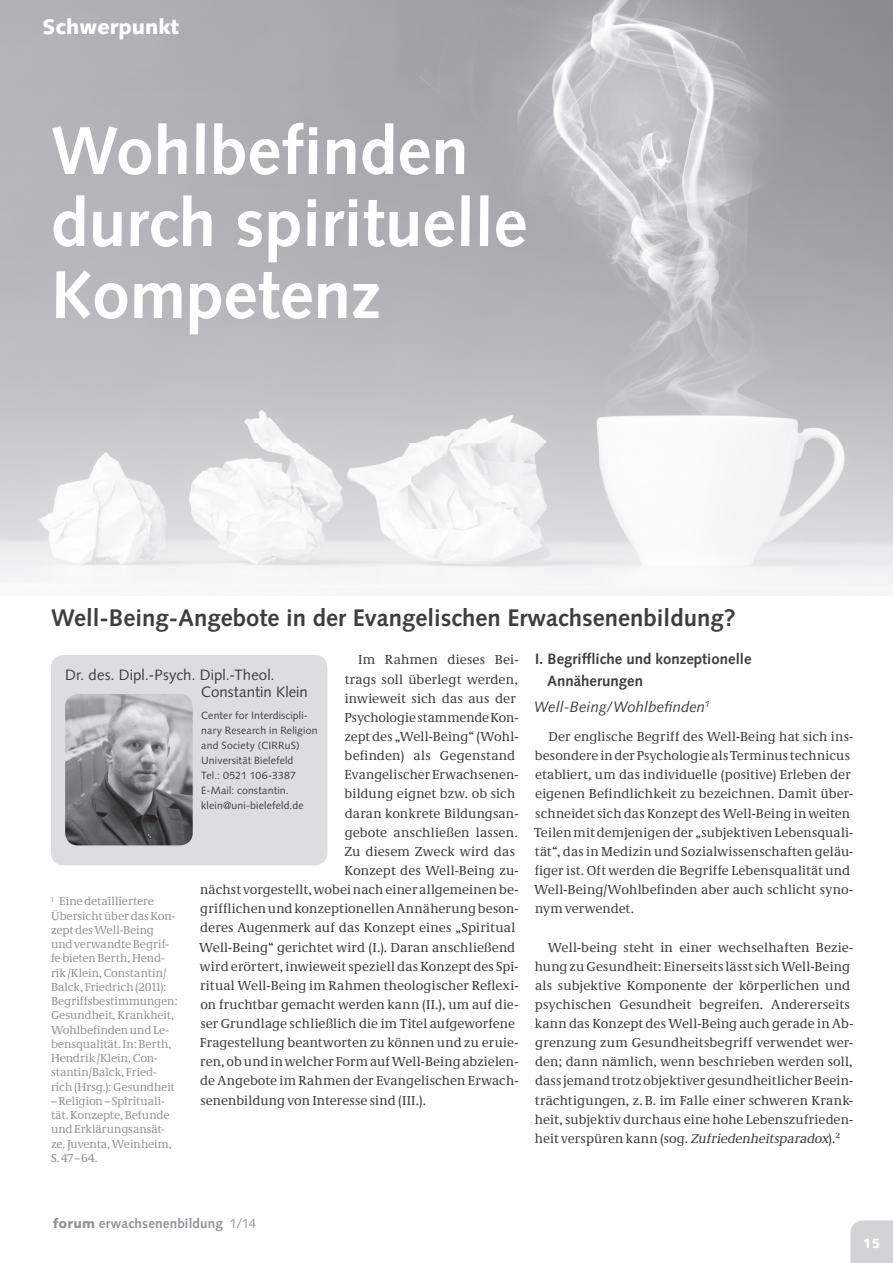
<style>
.page{position:relative;width:893px;height:1263px;background:#fff}
.page>*{position:absolute;margin:0;border:0;box-sizing:border-box;transform-origin:0 0}
.t1{font:700 67.5px/72px "Syntax LT Std";color:#fff}
.t2{font:700 24px "Syntax LT Std";color:#3e3e3f}
.t3{font:900 21px "Syntax LT Std";color:#fff}
.t4{font:15px/17px "Syntax LT Std";letter-spacing:.005em;color:#3e3e3f}
.t5{font:700 15px/21.3px "Syntax LT Std";color:#3e3e3f}
.t6{font:italic 15px "Syntax LT Std";color:#3e3e3f}
.t7{font:13.5px/19.2px "Neue Demos";letter-spacing:.01em;color:#3e3e3f}
.t8{font:700 13.5px "Syntax LT Std";letter-spacing:.01em;color:#929497}
.t9{font:900 13.5px "Syntax LT Std";color:#fff}
.t10{font:12px/14.2px "Neue Demos";letter-spacing:-.005em;color:#939598}
.t11{font:10.5px/15px "Syntax LT Std";letter-spacing:.015em;color:#3e3e3f}
.s1{font-style:italic}
.s2{font-weight:900}
.s3{font-weight:400}
</style>
<div class="page">
<div style="left:850px;top:1220px;width:43px;height:43px;background:#d1d2d4"></div>
<img style="left:0;top:0;width:893px;height:586px">
<img style="left:780px;top:18px;width:1px;height:16px">
<img style="left:781px;top:18px;width:69px;height:16px">
<div style="left:51px;top:655px;width:276px;height:210px;background:#dcdddf;border-radius:13px"></div>
<img style="left:65px;top:694px;width:128px;height:151px;border-radius:13px">
<h3 class="t3" style="left:43px;top:14px;width:138px">Schwerpunkt</h3>
<h1 class="t1" style="left:51px;top:115px;width:478px">Wohlbefinden durch spirituelle<br>Kompetenz</h1>
<h2 class="t2" style="left:51px;top:603px;width:686px">Well-Being-Angebote in der Evangelischen Erwachsenenbildung?</h2>
<p class="t4" style="left:201px;top:666px;width:108px;text-indent:-136px">Dr. des. Dipl.-Psych. Dipl.-Theol.<br>Constantin Klein</p>
<p class="t11" style="left:201px;top:707px;width:118px">Center for Interdiscipli&shy;nary Research in Religion and Society (CIRRuS)<br>Universität Bielefeld<br>Tel.: 0521 106-3387<br>E-Mail: constantin. klein@uni-bielefeld.de</p>
<p class="t5" style="left:547px;top:649px;width:206px;text-indent:-12px">I. Begriffliche und konzeptionelle<br>Annäherungen</p>
<p class="t6" style="left:534px;top:698px;width:178px">Well-Being/Wohlbefinden<sup>1</sup></p>
<p class="t7" style="left:534px;top:728px;width:321px;text-indent:14px">Der englische Begriff des Well-Being hat sich ins&shy;besondere in der Psychologie als Terminus technicus etabliert, um das individuelle (positive) Erleben der eigenen Befindlichkeit zu bezeichnen. Damit über&shy;schneidet sich das Konzept des Well-Being in weiten Teilen mit demjenigen der „subjektiven Lebensquali&shy;tät“, das in Medizin und Sozialwissenschaften geläu&shy;figer ist. Oft werden die Begriffe Lebensqualität und Well-Being/Wohlbefinden aber auch schlicht syno&shy;nym verwendet.</p>
<p class="t7" style="left:535px;top:939px;width:320px;text-indent:13px">Well-being steht in einer wechselhaften Bezie&shy;hung zu Gesundheit: Einerseits lässt sich Well-Being als subjektive Komponente der körperlichen und psychischen Gesundheit begreifen. Andererseits kann das Konzept des Well-Being auch gerade in Ab&shy;grenzung zum Gesundheitsbegriff verwendet wer&shy;den; dann nämlich, wenn beschrieben werden soll, dass jemand trotz objektiver gesundheitlicher Beein&shy;trächtigungen, z. B. im Falle einer schweren Krank&shy;heit, subjektiv durchaus eine hohe Lebenszufrieden&shy;h e it v e r s p ü r e n k a n n (s o g . <span class="s1">Zufriedenheitsparadox</span>) . <sup>2</sup></p>
<p class="t7" style="left:358px;top:652px;width:162px">Im Rahmen dieses Bei-</p>
<p class="t7" style="left:345px;top:671px;width:175px">trags soll überlegt werden,</p>
<p class="t7" style="left:345px;top:690px;width:173px">inwieweit sich das aus der</p>
<p class="t7" style="left:344px;top:709px;width:175px">Psychologie stammende Kon -</p>
<p class="t7" style="left:345px;top:728px;width:175px">zept des „Well-Being“ (Wohl-</p>
<p class="t7" style="left:345px;top:747px;width:172px">befinden) als Gegenstand</p>
<p class="t7" style="left:344px;top:766px;width:175px">Evangelischer Erwach se nen -</p>
<p class="t7" style="left:345px;top:785px;width:172px">bildung eignet bzw. ob sich</p>
<p class="t7" style="left:345px;top:805px;width:175px">daran konkrete Bildungsan-</p>
<p class="t7" style="left:345px;top:824px;width:174px">gebote anschließen lassen.</p>
<p class="t7" style="left:344px;top:843px;width:172px">Zu diesem Zweck wird das</p>
<p class="t7" style="left:344px;top:862px;width:175px">Konzept des Well-Being zu-</p>
<p class="t7" style="left:200px;top:881px;width:320px">nächst vorgestellt, wobei nach einer allgemeinen be-</p>
<p class="t7" style="left:200px;top:900px;width:320px">grifflichen und konzeptionellen Annäherung beson-</p>
<p class="t7" style="left:200px;top:919px;width:317px">deres Augenmerk auf das Konzept eines „Spiritual</p>
<p class="t7" style="left:199px;top:939px;width:318px">Well-Being“ gerichtet wird (I.). Daran anschließend</p>
<p class="t7" style="left:200px;top:958px;width:320px">wird erörtert, inwieweit speziell das Konzept des Spi-</p>
<p class="t7" style="left:200px;top:977px;width:320px">ritual Well-Being im Rahmen theologischer Reflexi-</p>
<p class="t7" style="left:200px;top:996px;width:319px">on fruchtbar gemacht werden kann (II.), um auf die-</p>
<p class="t7" style="left:200px;top:1015px;width:316px">ser Grundlage schließlich die im Titel aufgeworfene</p>
<p class="t7" style="left:200px;top:1034px;width:320px">Fragestellung beantworten zu können und zu eruie-</p>
<p class="t7" style="left:200px;top:1053px;width:320px">ren, ob und in welcher Form auf Well-Being abzielen-</p>
<p class="t7" style="left:200px;top:1072px;width:320px">de Angebote im Rahmen der Evangelischen Erwach-</p>
<p class="t7" style="left:200px;top:1092px;width:227px">senenbildung von Interesse sind (III.).</p>
<p class="t10" style="left:51px;top:895px;width:128px"><sup>1</sup> Eine detailliertere<br>Übersicht über das Kon&shy;zept des Well-Being und verwandte Begrif&shy;fe bieten Berth, Hend&shy;rik /Klein, Constantin/<br>Balck, Friedrich (2011):<br>Begriffsbestimmungen:<br>Gesundheit, Krankheit,<br>Wohlbefinden und Le&shy;bensqualität. In: Berth,<br>Hendrik /Klein, Con&shy;stantin/Balck, Fried&shy;rich (Hrsg.): Gesundheit</p>
<p class="t10" style="left:51px;top:1095px;width:122px">– Religion – Spirituali&shy;tät. Konzepte, Befunde und Erklärungsansät&shy;ze. Juventa, Weinheim,<br>S. 47 – 64.</p>
<p class="t8" style="left:53px;top:1216px;width:205px"><span class="s2">forum</span> erwachsenenbildung <span class="s3">1/14</span></p>
<p class="t9" style="left:863px;top:1235px;width:19px">15</p>
</div>
